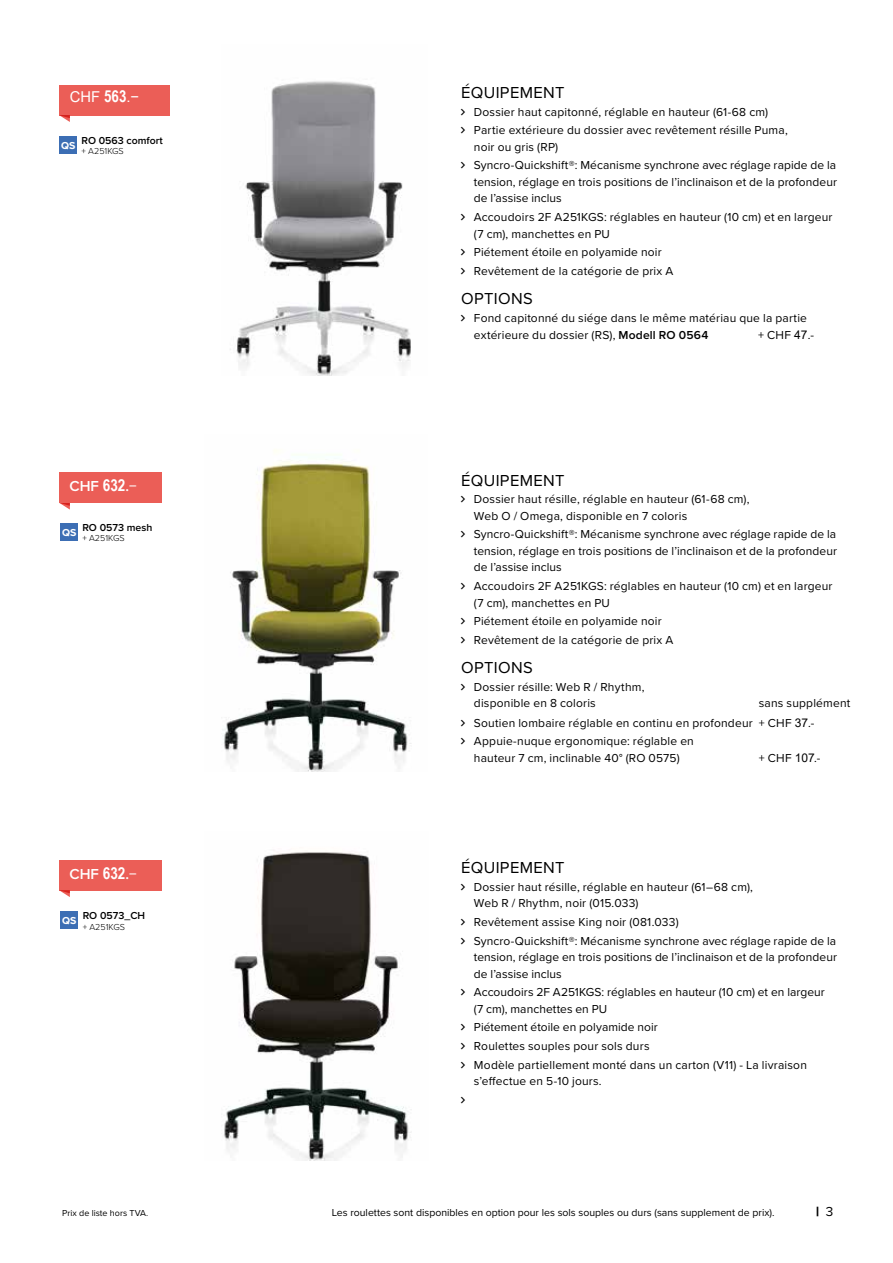
<style>
.page{position:relative;width:893px;height:1263px;background:#fff}
.page>*{position:absolute;margin:0;border:0;box-sizing:border-box;transform-origin:0 0}
.t1{font:16.5px "Proxima Nova";letter-spacing:.02em;color:#000}
.t2{font:600 15px "Proxima Nova";color:#fff}
.t3{font:15px "Arial";color:#fff}
.t4{font:900 13.5px "Proxima Nova";color:#000}
.t5{font:12px/16.5px "Proxima Nova";letter-spacing:.015em;color:#000}
.t6{font:10.5px "Proxima Nova";color:#000}
.t7{font:600 10.5px "Proxima Nova";color:#000}
.t8{font:700 10.5px "Proxima Nova";color:#fff}
.t9{font:300 9px "Proxima Nova";color:#000}
.t10{font:9px "Proxima Nova";color:#000}
.s1{font-family:"Arial Narrow";font-weight:700;font-size:16.5px}
.s2{font-weight:600}
.s3{font-family:"Arial"}
.s4{font-weight:400}
</style>
<div class="page">
<img style="left:230px;top:81px;width:181px;height:295px">
<img style="left:222px;top:450px;width:189px;height:322px">
<img style="left:224px;top:852px;width:188px;height:309px">
<div style="left:60px;top:85px;width:110px;height:30px;background:#eb5e57"></div>
<svg style="left:60px;top:115px;width:10px;height:7px"></svg>
<div style="left:60px;top:136px;width:17px;height:18px;background:#3c6eb4"></div>
<div style="left:60px;top:473px;width:102px;height:30px;background:#eb5e57"></div>
<svg style="left:60px;top:503px;width:10px;height:7px"></svg>
<div style="left:60px;top:523px;width:18px;height:18px;background:#3c6eb4"></div>
<div style="left:60px;top:860px;width:102px;height:30px;background:#eb5e57"></div>
<svg style="left:60px;top:890px;width:10px;height:7px"></svg>
<div style="left:60px;top:911px;width:18px;height:18px;background:#3c6eb4"></div>
<p class="t3" style="left:70px;top:89px;width:71px">CHF <span class="s1">563</span>.−</p>
<p class="t7" style="left:82px;top:132px;width:83px">RO 0563 comfort</p>
<p class="t9" style="left:82px;top:144px;width:44px">+ A251KGS</p>
<p class="t8" style="left:61px;top:138px;width:16px">QS</p>
<p class="t2" style="left:70px;top:475px;width:69px">CHF <span class="s1">632</span>.−</p>
<p class="t7" style="left:82px;top:520px;width:71px">RO 0573 mesh</p>
<p class="t9" style="left:82px;top:532px;width:44px">+ A251KGS</p>
<p class="t8" style="left:62px;top:525px;width:16px">QS</p>
<p class="t2" style="left:70px;top:862px;width:69px">CHF <span class="s1">632</span>.−</p>
<p class="t7" style="left:83px;top:908px;width:64px">RO 0573_CH</p>
<p class="t9" style="left:83px;top:920px;width:44px">+ A251KGS</p>
<p class="t8" style="left:62px;top:913px;width:16px">QS</p>
<p class="t10" style="left:62px;top:1206px;width:87px">Prix de liste hors TVA.</p>
<h1 class="t1" style="left:461px;top:80px;width:105px">ÉQUIPEMENT</h1>
<p class="t5" style="left:474px;top:102px;width:315px;line-height:18.6px">Dossier haut capitonné, réglable en hauteur (61-68 cm)<br>Partie extérieure du dossier avec revêtement résille Puma,</p>
<p class="t5" style="left:474px;top:137px;width:364px;line-height:18.6px">noir ou gris (RP)<br>Syncro-Quickshift®: Mécanisme synchrone avec réglage rapide de la</p>
<p class="t5" style="left:474px;top:173px;width:365px">tension, réglage en trois positions de l’inclinaison et de la profondeur de l’assise inclus</p>
<p class="t5" style="left:474px;top:208px;width:360px">Accoudoirs 2F A251KGS: réglables en hauteur (10 cm) et en largeur (7 cm), manchettes en PU</p>
<p class="t5" style="left:474px;top:242px;width:201px;line-height:18.6px">Piétement étoile en polyamide noir<br>Revêtement de la catégorie de prix A</p>
<h1 class="t1" style="left:461px;top:287px;width:73px">OPTIONS</h1>
<p class="t5" style="left:474px;top:309px;width:335px">Fond capitonné du siége dans le même matériau que la partie</p>
<p class="t5" style="left:474px;top:326px;width:236px">extérieure du dossier (RS), <span class="s2">Modell RO 0564</span></p>
<p class="t5" style="left:758px;top:326px;width:57px">+ CHF <span class="s3">47</span>.-</p>
<h1 class="t1" style="left:461px;top:468px;width:105px">ÉQUIPEMENT</h1>
<p class="t5" style="left:474px;top:491px;width:277px">Dossier haut résille, réglable en hauteur (61-68 cm),<br>Web O / Omega, disponible en 7 coloris</p>
<p class="t5" style="left:474px;top:526px;width:365px;text-align:justify">Syncro-Quickshift®: Mécanisme synchrone avec réglage rapide de la tension, réglage en trois positions de l’inclinaison et de la profondeur de l’assise inclus</p>
<p class="t5" style="left:474px;top:577px;width:360px">Accoudoirs 2F A251KGS: réglables en hauteur (10 cm) et en largeur (7 cm), manchettes en PU</p>
<p class="t5" style="left:474px;top:611px;width:201px;line-height:18.6px">Piétement étoile en polyamide noir<br>Revêtement de la catégorie de prix A</p>
<h1 class="t1" style="left:461px;top:656px;width:73px">OPTIONS</h1>
<p class="t5" style="left:474px;top:678px;width:172px">Dossier résille: Web R / Rhythm, disponible en 8 coloris</p>
<p class="t5" style="left:759px;top:695px;width:93px">sans supplément</p>
<p class="t5" style="left:474px;top:714px;width:342px">Soutien lombaire réglable en continu en profondeur + CHF <span class="s3">37</span>.-</p>
<p class="t5" style="left:474px;top:749px;width:207px">hauteur 7 cm, inclinable 40° (RO 0575)</p>
<p class="t5" style="left:759px;top:749px;width:63px">+ CHF <span class="s3">107</span>.-</p>
<p class="t5" style="left:474px;top:732px;width:221px">Appuie-nuque ergonomique: réglable en</p>
<h1 class="t1" style="left:461px;top:855px;width:105px">ÉQUIPEMENT</h1>
<p class="t5" style="left:474px;top:878px;width:281px">Dossier haut résille, réglable en hauteur (61–68 cm),<br>Web R / Rhythm, noir (015.033)</p>
<p class="t5" style="left:474px;top:912px;width:364px;line-height:18.6px">Revêtement assise King noir (081.033)<br>Syncro-Quickshift®: Mécanisme synchrone avec réglage rapide de la</p>
<p class="t5" style="left:474px;top:948px;width:365px">tension, réglage en trois positions de l’inclinaison et de la profondeur de l’assise inclus</p>
<p class="t5" style="left:474px;top:983px;width:352px">Accoudoirs 2F A251KGS: réglables en hauteur (10 cm) et en largeur (7 cm), manchettes en PU</p>
<p class="t5" style="left:474px;top:1017px;width:335px;line-height:18.6px">Piétement étoile en polyamide noir<br>Roulettes souples pour sols durs<br>Modèle partiellement monté dans un carton (V11) - La livraison</p>
<p class="t5" style="left:474px;top:1072px;width:129px">s’effectue en 5-10 jours.</p>
<p class="t6" style="left:332px;top:1205px;width:444px">Les roulettes sont disponibles en option pour les sols souples ou durs (sans supplement de prix).</p>
<p class="t4" style="left:816px;top:1201px;width:19px">| <span class="s4">3</span></p>
</div>
